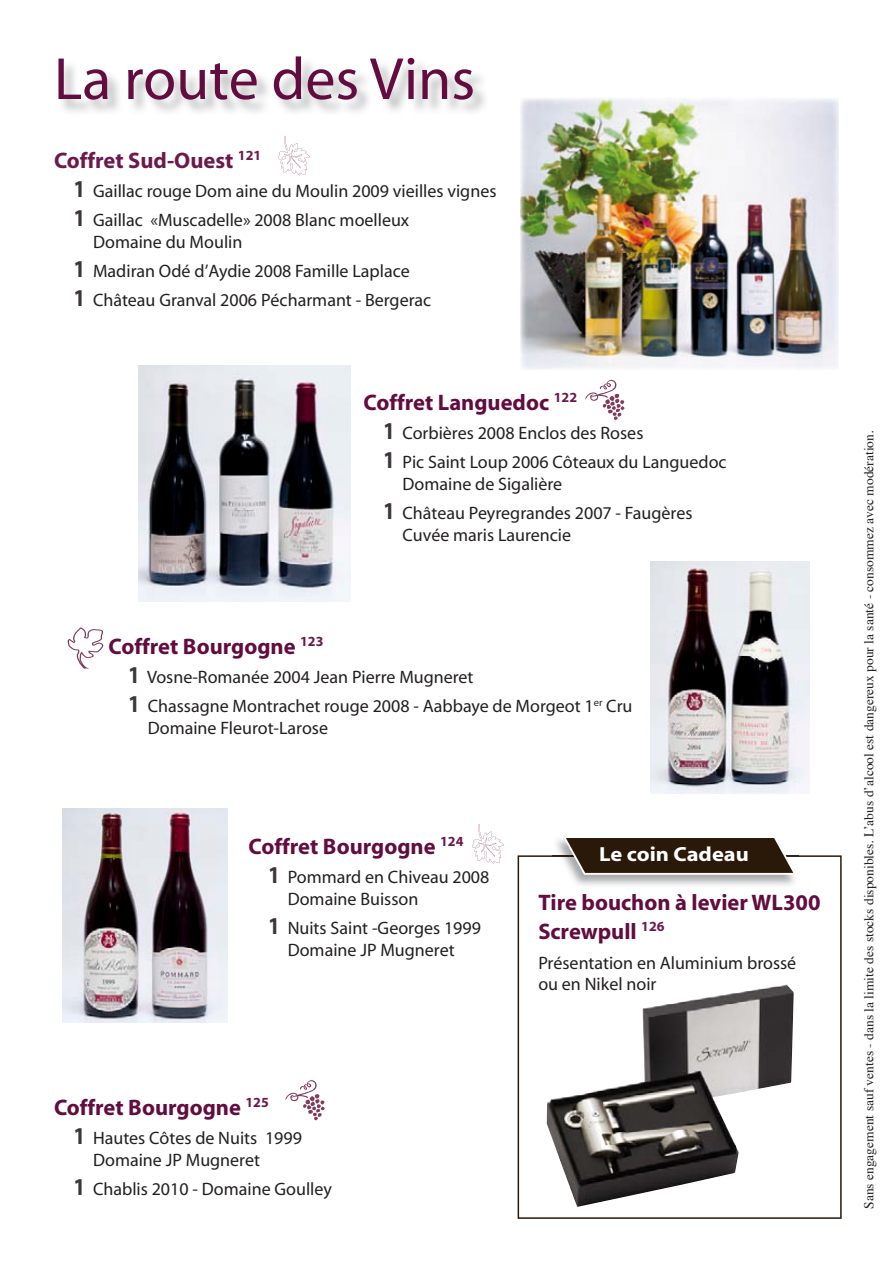
<style>
.page{position:relative;width:893px;height:1263px;background:#fff}
.page>*{position:absolute;margin:0;border:0;box-sizing:border-box;transform-origin:0 0}
.t1{font:60px "Myriad";color:#620c40}
.t2{font:700 22.5px/28.8px "Myriad";color:#620c40}
.t3{font:700 22.5px "Myriad";color:#6c1a4d}
.t4{font:700 20.4px "Myriad";color:#fff;scale:1.1 1}
.t5{font:18px/29.1px "Myriad";color:#231f20}
.t6{font:13.5px "Times";color:#231f20}
.s1{font-weight:700;font-size:24.3px;color:#3c363c}
</style>
<div class="page">
<svg style="left:585px;top:380px;width:40px;height:40px"></svg>
<svg style="left:286px;top:1080px;width:39px;height:40px"></svg>
<svg style="left:67px;top:627px;width:37px;height:41px"></svg>
<svg style="left:472px;top:824px;width:32px;height:40px"></svg>
<svg style="left:278px;top:136px;width:32px;height:39px"></svg>
<img style="left:520px;top:98px;width:319px;height:272px">
<img style="left:139px;top:365px;width:212px;height:236px">
<img style="left:651px;top:562px;width:158px;height:232px">
<img style="left:63px;top:808px;width:165px;height:215px">
<svg style="left:518px;top:855px;width:324px;height:364px"></svg>
<img style="left:552px;top:839px;width:246px;height:49px">
<img style="left:552px;top:855px;width:10px;height:2px">
<svg style="left:562px;top:838px;width:236px;height:38px;background:#4c3e31"></svg>
<img style="left:546px;top:984px;width:248px;height:223px">
<h1 class="t1" style="left:54px;top:49px;width:423px">La route des Vins</h1>
<p class="t3" style="left:54px;top:149px;width:209px">Coffret Sud-Ouest <sup>121</sup></p>
<p class="t5" style="left:74px;top:177px;width:424px"><span class="s1">1</span> Gaillac rouge Dom aine du Moulin 2009 vieilles vignes<br><span class="s1">1</span> Gaillac «Muscadelle» 2008 Blanc moelleux</p>
<p class="t5" style="left:74px;top:228px;width:359px;text-indent:20px">Domaine du Moulin<br><span class="s1">1</span> Madiran Odé d’Aydie 2008 Famille Laplace<br><span class="s1">1</span> Château Granval 2006 Pécharmant - Bergerac</p>
<p class="t2" style="left:363px;top:389px;width:215px">Coffret Languedoc <sup>122</sup></p>
<p class="t5" style="left:383px;top:419px;width:345px"><span class="s1">1</span> Corbières 2008 Enclos des Roses<br><span class="s1">1</span> Pic Saint Loup 2006 Côteaux du Languedoc</p>
<p class="t5" style="left:383px;top:470px;width:311px;text-indent:20px">Domaine de Sigalière<br><span class="s1">1</span> Château Peyregrandes 2007 - Faugères</p>
<p class="t5" style="left:403px;top:521px;width:170px">Cuvée maris Laurencie</p>
<p class="t2" style="left:109px;top:633px;width:216px">Coffret Bourgogne <sup>123</sup></p>
<p class="t5" style="left:128px;top:663px;width:506px"><span class="s1">1</span> Vosne-Romanée 2004 Jean Pierre Mugneret<br><span class="s1">1</span> Chassagne Montrachet rouge 2008 - Aabbaye de Morgeot 1<sup>er</sup> Cru</p>
<p class="t5" style="left:148px;top:714px;width:182px">Domaine Fleurot-Larose</p>
<p class="t2" style="left:249px;top:833px;width:216px">Coffret Bourgogne <sup>124</sup></p>
<p class="t5" style="left:288px;top:867px;width:203px;line-height:21.6px;text-indent:-20px"><span class="s1">1</span> Pommard en Chiveau 2008<br>Domaine Buisson</p>
<p class="t5" style="left:268px;top:918px;width:214px;line-height:21.6px;text-align:center"><span class="s1">1</span> Nuits Saint -Georges 1999<br>Domaine JP Mugneret</p>
<p class="t2" style="left:54px;top:1094px;width:216px">Coffret Bourgogne <sup>125</sup></p>
<p class="t5" style="left:93px;top:1128px;width:210px;line-height:21.6px;text-indent:-20px"><span class="s1">1</span> Hautes Côtes de Nuits 1999<br>Domaine JP Mugneret</p>
<p class="t5" style="left:74px;top:1175px;width:260px"><span class="s1">1</span> Chablis 2010 - Domaine Goulley</p>
<p class="t4" style="left:599px;top:843px;width:138px">Le coin Cadeau</p>
<p class="t2" style="left:538px;top:889px;width:284px">Tire bouchon à levier WL300<br>Screwpull <sup>126</sup></p>
<p class="t5" style="left:538px;top:953px;width:259px;line-height:21.6px">Présentation en Aluminium brossé ou en Nikel noir</p>
<p class="t6" style="left:856px;top:1209px;width:780px;rotate:-90deg">Sans engagement sauf ventes - dans la limite des stocks disponibles. L’abus d’alcool est dangereux pour la santé - consommez avec modération.</p>
</div>
